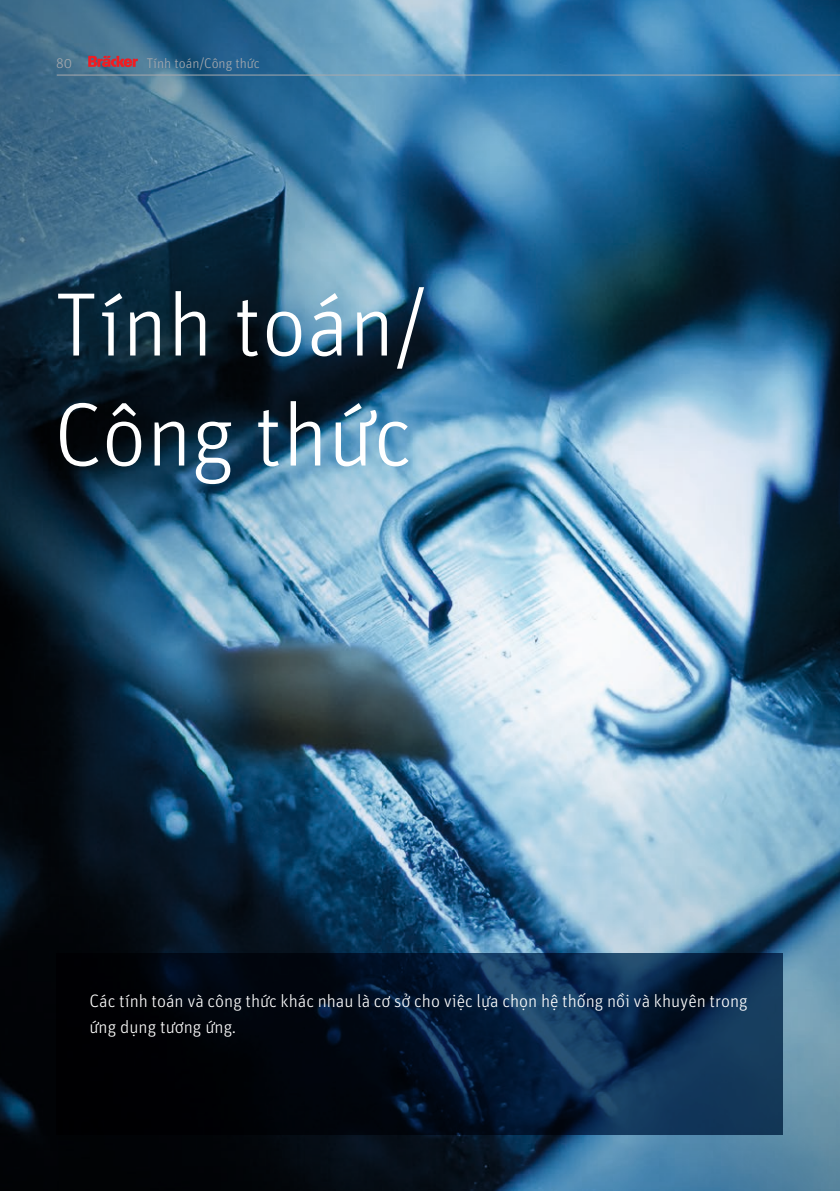
<style>
.page{position:relative;width:840px;height:1191px;background:#fff}
.page>*{position:absolute;margin:0;border:0;box-sizing:border-box;transform-origin:0 0}
.t1{font:300 90px/110px "Unit Pro";color:#fff}
.t2{font:300 18px/26px "Unit Pro";color:#fff}
.t3{font:300 14px "Unit Pro";color:#a8a9ad}
</style>
<div class="page">
<img style="left:0;top:0;width:839px;height:1191px">
<svg style="left:57px;top:952px;width:725px;height:182px"></svg>
<hr style="left:57px;top:75px;width:782px;height:1px;background:#a8a9ad">
<svg style="left:88px;top:56px;width:50px;height:11px"></svg>
<p class="t3" style="left:56px;top:53px;width:18px">80</p>
<p class="t3" style="left:146px;top:53px;width:115px">Tính toán/Công thức</p>
<h1 class="t1" style="left:54px;top:265px;width:374px">Tính toán/<br>Công thức</h1>
<p class="t2" style="left:89px;top:986px;width:659px">Các tính toán và công thức khác nhau là cơ sở cho việc lựa chọn hệ thống nồi và khuyên trong ứng dụng tương ứng.</p>
</div>
